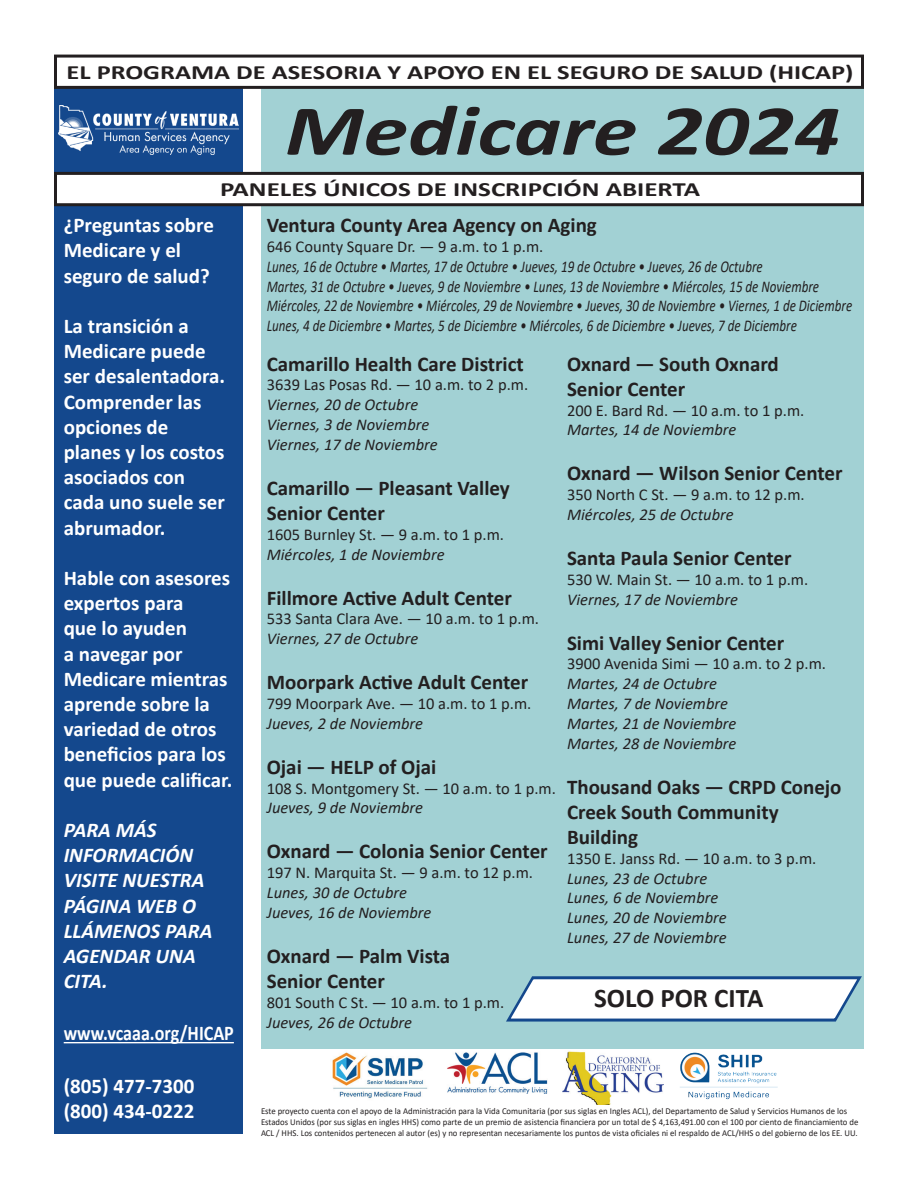
<style>
.page{position:relative;width:918px;height:1188px;background:#fff}
.page>*{position:absolute;margin:0;border:0;box-sizing:border-box;transform-origin:0 0}
.t1{font:italic 700 72px "Calibri";color:#231f20;scale:1.25 1}
.t2{font:700 27px "Calibri";color:#231f20}
.t3{font:700 21px/25.2px "Calibri";color:#231f20}
.t4{font:700 21px/25.2px "Calibri";color:#fff}
.t5{font:italic 700 21px/25.2px "Calibri";color:#fff}
.t6{font:700 21px "Calibri";color:#fff;scale:.86 1}
.t7{font:700 20.25px "Calibri";color:#231f20;scale:1.31 1}
.t8{font:700 20.25px "Calibri";color:#231f20;scale:1.33 1}
.t9{font:italic 16.5px/19.8px "Calibri";color:#231f20}
.t10{font:16.5px "Calibri";color:#231f20}
.t11{font:italic 16.5px/19.8px "Calibri";color:#231f20;scale:.79 1}
.t12{font:9px/10.8px "Calibri";color:#231f20}
</style>
<div class="page">
<div style="left:261px;top:87px;width:603px;height:961px;background:#a2d1d4"></div>
<div style="left:54px;top:87px;width:189px;height:1047px;background:#14488d"></div>
<hr style="left:64px;top:1042px;width:170px;height:1px;background:#fff">
<div style="left:54px;top:172px;width:810px;height:34px;background:#fff;border:3px solid #231f20"></div>
<div style="left:54px;top:55px;width:810px;height:34px;background:#fff;border:3px solid #231f20"></div>
<img style="left:332px;top:1052px;width:96px;height:47px">
<img style="left:447px;top:1052px;width:101px;height:42px">
<img style="left:563px;top:1051px;width:101px;height:54px">
<img style="left:680px;top:1052px;width:98px;height:48px">
<img style="left:58px;top:105px;width:181px;height:50px">
<svg style="left:506px;top:976px;width:356px;height:46px"></svg>
<h3 class="t7" style="left:67px;top:58px;width:602px">EL PROGRAMA DE ASESORIA Y APOYO EN EL SEGURO DE SALUD (HICAP)</h3>
<h1 class="t1" style="left:285px;top:80px;width:446px">Medicare 2024</h1>
<h3 class="t8" style="left:220px;top:175px;width:362px">PANELES ÚNICOS DE INSCRIPCIÓN ABIERTA</h3>
<h3 class="t3" style="left:267px;top:212px;width:332px">Ventura County Area Agency on Aging</h3>
<h3 class="t10" style="left:267px;top:235px;width:278px">646 County Square Dr. — 9 a.m. to 1 p.m.</h3>
<p class="t11" style="left:267px;top:256px;width:743px">Lunes, 16 de Octubre • Martes, 17 de Octubre • Jueves, 19 de Octubre • Jueves, 26 de Octubre<br>Martes, 31 de Octubre • Jueves, 9 de Noviembre • Lunes, 13 de Noviembre • Miércoles, 15 de Noviembre Miércoles, 22 de Noviembre • Miércoles, 29 de Noviembre • Jueves, 30 de Noviembre • Viernes, 1 de Diciembre Lunes, 4 de Diciembre • Martes, 5 de Diciembre • Miércoles, 6 de Diciembre • Jueves, 7 de Diciembre</p>
<h3 class="t3" style="left:267px;top:351px;width:259px">Camarillo Health Care District</h3>
<h3 class="t10" style="left:267px;top:373px;width:263px">3639 Las Posas Rd. — 10 a.m. to 2 p.m.</h3>
<h3 class="t9" style="left:267px;top:394px;width:172px">Viernes, 20 de Octubre<br>Viernes, 3 de Noviembre<br>Viernes, 17 de Noviembre</h3>
<h3 class="t3" style="left:267px;top:475px;width:245px">Camarillo — Pleasant Valley<br>Senior Center</h3>
<h3 class="t10" style="left:267px;top:523px;width:239px">1605 Burnley St. — 9 a.m. to 1 p.m.</h3>
<h3 class="t9" style="left:267px;top:544px;width:179px">Miércoles, 1 de Noviembre</h3>
<h3 class="t3" style="left:267px;top:585px;width:247px">Fillmore Active Adult Center</h3>
<h3 class="t10" style="left:267px;top:607px;width:274px">533 Santa Clara Ave. — 10 a.m. to 1 p.m.</h3>
<h3 class="t9" style="left:267px;top:628px;width:153px">Viernes, 27 de Octubre</h3>
<h3 class="t3" style="left:267px;top:669px;width:263px">Moorpark Active Adult Center</h3>
<h3 class="t10" style="left:267px;top:692px;width:266px">799 Moorpark Ave. — 10 a.m. to 1 p.m.</h3>
<h3 class="t9" style="left:267px;top:713px;width:158px">Jueves, 2 de Noviembre</h3>
<h3 class="t3" style="left:267px;top:754px;width:171px">Ojai — HELP of Ojai</h3>
<h3 class="t10" style="left:267px;top:777px;width:291px">108 S. Montgomery St. — 10 a.m. to 1 p.m.</h3>
<h3 class="t9" style="left:267px;top:797px;width:158px">Jueves, 9 de Noviembre</h3>
<h3 class="t3" style="left:267px;top:839px;width:282px">Oxnard — Colonia Senior Center</h3>
<h3 class="t10" style="left:267px;top:861px;width:268px">197 N. Marquita St. — 9 a.m. to 12 p.m.</h3>
<h3 class="t9" style="left:267px;top:882px;width:166px">Lunes, 30 de Octubre<br>Jueves, 16 de Noviembre</h3>
<h3 class="t3" style="left:267px;top:943px;width:185px">Oxnard — Palm Vista<br>Senior Center</h3>
<h3 class="t10" style="left:267px;top:991px;width:239px">801 South C St. — 10 a.m. to 1 p.m.</h3>
<h3 class="t9" style="left:267px;top:1012px;width:147px">Jueves, 26 de Octubre</h3>
<h3 class="t4" style="left:64px;top:212px;width:152px">¿Preguntas sobre<br>Medicare y el seguro de salud?</h3>
<h3 class="t4" style="left:64px;top:313px;width:163px">La transición a<br>Medicare puede ser desalentadora.<br>Comprender las opciones de planes y los costos asociados con cada uno suele ser abrumador.</h3>
<h3 class="t4" style="left:64px;top:565px;width:170px">Hable con asesores expertos para<br>que lo ayuden<br>a navegar por<br>Medicare mientras aprende sobre la variedad de otros beneficios para los que puede calificar.</h3>
<h3 class="t5" style="left:64px;top:817px;width:150px">PARA MÁS<br>INFORMACIÓN<br>VISITE NUESTRA<br>PÁGINA WEB O<br>LLÁMENOS PARA<br>AGENDAR UNA<br>CITA.</h3>
<h3 class="t6" style="left:64px;top:1018px;width:199px">www.vcaaa.org/HICAP</h3>
<h3 class="t4" style="left:64px;top:1073px;width:132px">(805) 477-7300 (800) 434-0222</h3>
<h3 class="t3" style="left:567px;top:351px;width:213px">Oxnard — South Oxnard<br>Senior Center</h3>
<h3 class="t10" style="left:567px;top:399px;width:239px">200 E. Bard Rd. — 10 a.m. to 1 p.m.</h3>
<h3 class="t9" style="left:567px;top:419px;width:171px">Martes, 14 de Noviembre</h3>
<h3 class="t3" style="left:567px;top:461px;width:277px">Oxnard — Wilson Senior Center</h3>
<h3 class="t10" style="left:567px;top:483px;width:239px">350 North C St. — 9 a.m. to 12 p.m.</h3>
<h3 class="t9" style="left:567px;top:504px;width:168px">Miércoles, 25 de Octubre</h3>
<h3 class="t3" style="left:567px;top:545px;width:226px">Santa Paula Senior Center</h3>
<h3 class="t10" style="left:567px;top:568px;width:243px">530 W. Main St. — 10 a.m. to 1 p.m.</h3>
<h3 class="t9" style="left:567px;top:589px;width:172px">Viernes, 17 de Noviembre</h3>
<h3 class="t3" style="left:567px;top:630px;width:219px">Simi Valley Senior Center</h3>
<h3 class="t10" style="left:567px;top:652px;width:261px">3900 Avenida Simi — 10 a.m. to 2 p.m.</h3>
<h3 class="t9" style="left:567px;top:673px;width:171px">Martes, 24 de Octubre<br>Martes, 7 de Noviembre<br>Martes, 21 de Noviembre<br>Martes, 28 de Noviembre</h3>
<h3 class="t3" style="left:567px;top:774px;width:276px">Thousand Oaks — CRPD Conejo<br>Creek South Community<br>Building</h3>
<h3 class="t10" style="left:567px;top:847px;width:251px">1350 E. Janss Rd. — 10 a.m. to 3 p.m.</h3>
<h3 class="t9" style="left:567px;top:868px;width:161px">Lunes, 23 de Octubre<br>Lunes, 6 de Noviembre<br>Lunes, 20 de Noviembre<br>Lunes, 27 de Noviembre</h3>
<h2 class="t2" style="left:594px;top:979px;width:171px">SOLO POR CITA</h2>
<p class="t12" style="left:261px;top:1105px;width:599px">Este proyecto cuenta con el apoyo de la Administración para la Vida Comunitaria (por sus siglas en Ingles ACL), del Departamento de Salud y Servicios Humanos de los<br>Estados Unidos (por sus siglas en ingles HHS) como parte de un premio de asistencia financiera por un total de $ 4,163,491.00 con el 100 por ciento de financiamiento de<br>ACL / HHS. Los contenidos pertenecen al autor (es) y no representan necesariamente los puntos de vista oficiales ni el respaldo de ACL/HHS o del gobierno de los EE. UU.</p>
</div>
